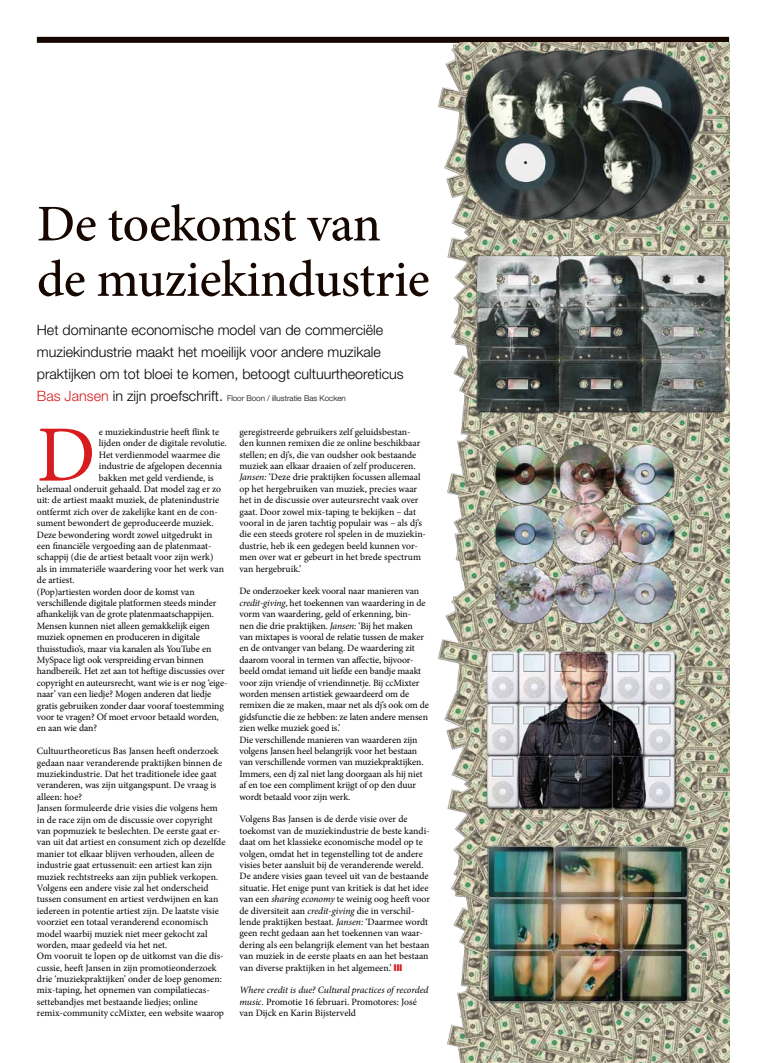
<style>
.page{position:relative;width:766px;height:1063px;background:#fff}
.page>*{position:absolute;margin:0;border:0;box-sizing:border-box;transform-origin:0 0}
.t1{font:79.9px "Minion Pro";color:#d81c1e}
.t2{font:500 51.6px/55.4px "Minion Pro";letter-spacing:-.015em;color:#160700}
.t3{font:300 14.3px/22px "Helvetica Neue LT Pro";color:#000}
.t4{font:9.7px/11.4px "Minion Pro";letter-spacing:-.005em;color:#000}
.t5{font:300 8px "Helvetica Neue LT Pro";color:#000}
.s1{font-size:14.3px;color:#d81c1e}
.s2{font-size:14.3px}
.s3{font-style:italic}
</style>
<div class="page">
<div style="left:37px;top:37px;width:692px;height:6px;background:#160700"></div>
<img style="left:438px;top:43px;width:291px;height:452px">
<img style="left:438px;top:495px;width:291px;height:568px">
<img style="left:460px;top:47px;width:254px;height:186px">
<img style="left:484px;top:649px;width:205px;height:170px">
<img style="left:484px;top:843px;width:206px;height:162px">
<img style="left:492px;top:437px;width:190px;height:190px">
<img style="left:474px;top:252px;width:254px;height:167px">
<h2 class="t2" style="left:37px;top:196px;width:394px">De toekomst van de muziekindustrie</h2>
<h3 class="t3" style="left:37px;top:319px;width:368px">Het dominante economische model van de commerciële muziekindustrie maakt het moeilijk voor andere muzikale praktijken om tot bloei te komen, betoogt cultuurtheoreticus</h3>
<p class="t5" style="left:37px;top:394px;width:310px"><span class="s1">Bas Jansen</span> <span class="s2">in zijn proefschrift.</span> Floor Boon / illustratie Bas Kocken</p>
<h1 class="t1" style="left:37px;top:402px;width:60px">D</h1>
<p class="t4" style="left:99px;top:426px;width:122px">e muziekindustrie heeft flink te</p>
<p class="t4" style="left:99px;top:438px;width:129px">lijden onder de digitale revolutie.</p>
<p class="t4" style="left:99px;top:449px;width:123px">Het verdienmodel waarmee die</p>
<p class="t4" style="left:99px;top:460px;width:125px">industrie de afgelopen decennia</p>
<p class="t4" style="left:99px;top:472px;width:116px">bakken met geld verdiende, is</p>
<p class="t4" style="left:37px;top:483px;width:186px">helemaal onderuit gehaald. Dat model zag er zo</p>
<p class="t4" style="left:37px;top:495px;width:184px">uit: de artiest maakt muziek, de platenindustrie</p>
<p class="t4" style="left:37px;top:506px;width:182px">ontfermt zich over de zakelijke kant en de con-</p>
<p class="t4" style="left:37px;top:517px;width:178px">sument bewondert de geproduceerde muziek.</p>
<p class="t4" style="left:37px;top:529px;width:177px">Deze bewondering wordt zowel uitgedrukt in</p>
<p class="t4" style="left:37px;top:540px;width:176px">een financiële vergoeding aan de platenmaat-</p>
<p class="t4" style="left:37px;top:552px;width:178px">schappij (die de artiest betaalt voor zijn werk)</p>
<p class="t4" style="left:37px;top:563px;width:189px">als in immateriële waardering voor het werk van</p>
<p class="t4" style="left:37px;top:574px;width:39px">de artiest.</p>
<p class="t4" style="left:37px;top:586px;width:159px">(Pop)artiesten worden door de komst van</p>
<p class="t4" style="left:37px;top:597px;width:181px">verschillende digitale platformen steeds minder</p>
<p class="t4" style="left:37px;top:609px;width:178px">afhankelijk van de grote platenmaatschappijen.</p>
<p class="t4" style="left:37px;top:620px;width:174px">Mensen kunnen niet alleen gemakkelijk eigen</p>
<p class="t4" style="left:37px;top:631px;width:165px">muziek opnemen en produceren in digitale</p>
<p class="t4" style="left:37px;top:643px;width:176px">thuisstudio’s, maar via kanalen als YouTube en</p>
<p class="t4" style="left:37px;top:654px;width:168px">MySpace ligt ook verspreiding ervan binnen</p>
<p class="t4" style="left:37px;top:666px;width:189px">handbereik. Het zet aan tot heftige discussies over</p>
<p class="t4" style="left:37px;top:677px;width:192px">copyright en auteursrecht, want wie is er nog ‘eige-</p>
<p class="t4" style="left:37px;top:688px;width:176px">naar’ van een liedje? Mogen anderen dat liedje</p>
<p class="t4" style="left:37px;top:700px;width:188px">gratis gebruiken zonder daar vooraf toestemming</p>
<p class="t4" style="left:37px;top:711px;width:183px">voor te vragen? Of moet ervoor betaald worden,</p>
<p class="t4" style="left:37px;top:723px;width:62px">en aan wie dan?</p>
<p class="t4" style="left:37px;top:745px;width:190px">Cultuurtheoreticus Bas Jansen heeft onderzoek gedaan naar veranderende praktijken binnen de muziekindustrie. Dat het traditionele idee gaat veranderen, was zijn uitgangspunt. De vraag is alleen: hoe?<br>Jansen formuleerde drie visies die volgens hem in de race zijn om de discussie over copyright van popmuziek te beslechten. De eerste gaat er&shy;van uit dat artiest en consument zich op dezelfde manier tot elkaar blijven verhouden, alleen de industrie gaat ertussenuit: een artiest kan zijn muziek rechtstreeks aan zijn publiek verkopen.<br>Volgens een andere visie zal het onderscheid tussen consument en artiest verdwijnen en kan iedereen in potentie artiest zijn. De laatste visie voorziet een totaal veranderend economisch model waarbij muziek niet meer gekocht zal worden, maar gedeeld via het net.<br>Om vooruit te lopen op de uitkomst van die dis&shy;cussie, heeft Jansen in zijn promotieonderzoek drie ‘muziekpraktijken’ onder de loep genomen: mix-taping, het opnemen van compilatiecas&shy;settebandjes met bestaande liedjes; online remix-community ccMixter, een website waarop</p>
<p class="t4" style="left:239px;top:426px;width:188px">geregistreerde gebruikers zelf geluidsbestan&shy;den kunnen remixen die ze online beschikbaar stellen; en dj’s, die van oudsher ook bestaande muziek aan elkaar draaien of zelf produceren.<br><span class="s3">Jansen:</span> ‘Deze drie praktijken focussen allemaal op het hergebruiken van muziek, precies waar het in de discussie over auteursrecht vaak over gaat. Door zowel mix-taping te bekijken – dat vooral in de jaren tachtig populair was – als dj’s die een steeds grotere rol spelen in de muziekin&shy;dustrie, heb ik een gedegen beeld kunnen vor&shy;men over wat er gebeurt in het brede spectrum van hergebruik.’</p>
<p class="t4" style="left:239px;top:586px;width:191px">De onderzoeker keek vooral naar manieren van <span class="s3">credit-giving</span>, het toekennen van waardering in de vorm van waardering, geld of erkenning, bin-<br>nen die drie praktijken. <span class="s3">Jansen:</span> ‘Bij het maken van mixtapes is vooral de relatie tussen de maker en de ontvanger van belang. De waardering zit daarom vooral in termen van affectie, bijvoor&shy;beeld omdat iemand uit liefde een bandje maakt voor zijn vriendje of vriendinnetje. Bij ccMixter worden mensen artistiek gewaardeerd om de remixen die ze maken, maar net als dj’s ook om de gidsfunctie die ze hebben: ze laten andere mensen zien welke muziek goed is.’<br>Die verschillende manieren van waarderen zijn volgens Jansen heel belangrijk voor het bestaan van verschillende vormen van muziekpraktijken.<br>Immers, een dj zal niet lang doorgaan als hij niet af en toe een compliment krijgt of op den duur wordt betaald voor zijn werk.</p>
<p class="t4" style="left:239px;top:814px;width:192px">Volgens Bas Jansen is de derde visie over de toekomst van de muziekindustrie de beste kandi&shy;daat om het klassieke economische model op te volgen, omdat het in tegenstelling tot de andere visies beter aansluit bij de veranderende wereld.<br>De andere visies gaan teveel uit van de bestaande situatie. Het enige punt van kritiek is dat het idee van een <span class="s3">sharing economy</span> te weinig oog heeft voor de diversiteit aan <span class="s3">credit-giving</span> die in verschil&shy;lende praktijken bestaat. <span class="s3">Jansen:</span> ‘Daarmee wordt geen recht gedaan aan het toekennen van waar&shy;dering als een belangrijk element van het bestaan van muziek in de eerste plaats en aan het bestaan van diverse praktijken in het algemeen.’</p>
<p class="t4" style="left:239px;top:985px;width:190px"><span class="s3">Where credit is due? Cultural practices of recorded music.</span> Promotie 16 februari. Promotores: José van Dijck en Karin Bijsterveld</p>
</div>
